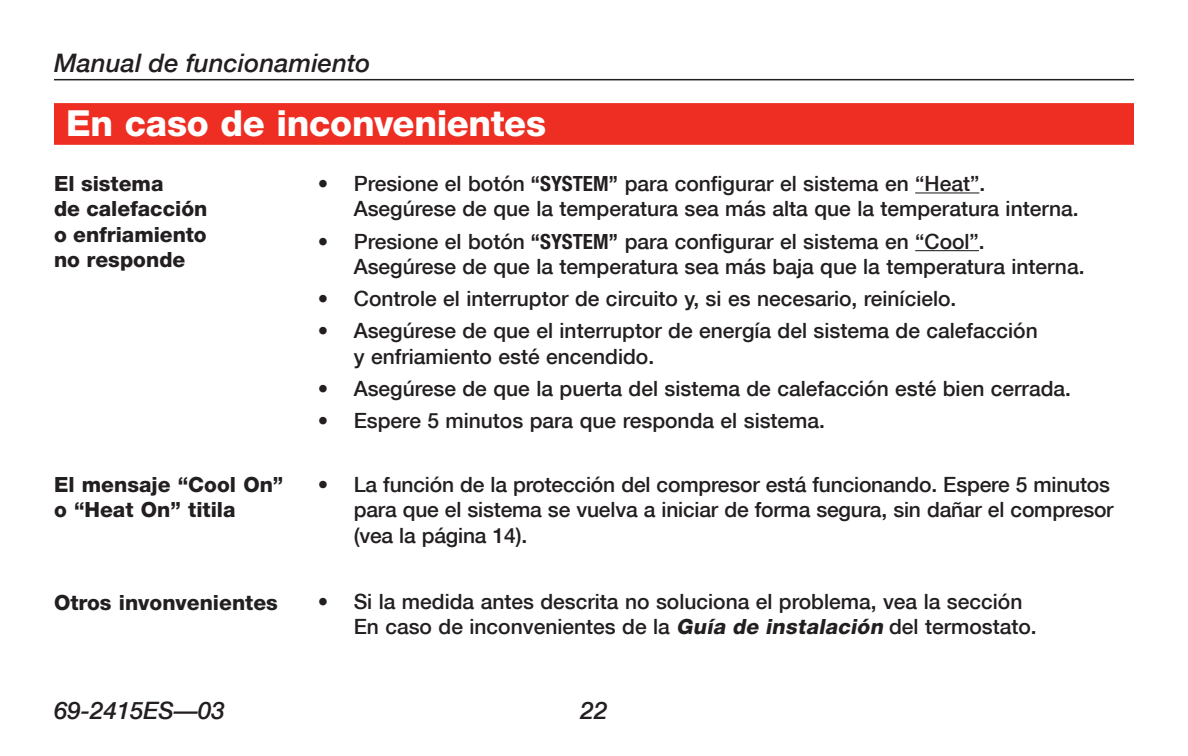
<style>
.page{position:relative;width:1188px;height:756px;background:#fff}
.page>*{position:absolute;margin:0;border:0;box-sizing:border-box;transform-origin:0 0}
.t1{font:800 36px "Helvetica Neue";letter-spacing:-.01em;color:#fff}
.t2{font:italic 500 25.5px "Helvetica Neue";letter-spacing:.005em;color:#231f20}
.t3{font:italic 500 24px "Helvetica Neue";color:#231f20}
.t4{font:500 21px/25.5px "Helvetica Neue";color:#231f20}
.t5{font:800 21px/25.5px "Helvetica Neue";color:#231f20}
.s1{font-weight:700;font-stretch:condensed}
.s2{font-weight:800}
.s3{font-weight:800;font-style:italic}
</style>
<div class="page">
<hr style="left:54px;top:79px;width:1080px;height:1px;background:#231f20">
<div style="left:54px;top:103px;width:1080px;height:42px;background:#ee2e22"></div>
<hr style="left:915px;top:192px;width:64px;height:1px;background:#231f20">
<hr style="left:915px;top:250px;width:64px;height:1px;background:#231f20">
<p class="t2" style="left:54px;top:48px;width:318px">Manual de funcionamiento</p>
<h1 class="t1" style="left:66px;top:101px;width:482px">En caso de inconvenientes</h1>
<p class="t5" style="left:54px;top:170px;width:155px">El sistema<br>de calefacción o enfriamiento no responde</p>
<p class="t4" style="left:354px;top:170px;width:727px;text-indent:-36px">• Presione el botón <span class="s1">“SYSTEM”</span> para configurar el sistema en “Heat”.<br>Asegúrese de que la temperatura sea más alta que la temperatura interna.</p>
<h1 class="t1" style="left:66px;top:101px;width:562px">Acerca de su nuevo t rmostato</h1>
<p class="t4" style="left:354px;top:228px;width:732px;text-indent:-36px">• Presione el botón <span class="s1">“SYSTEM”</span> para configurar el sistema en “Cool”.<br>Asegúrese de que la temperatura sea más baja que la temperatura interna.</p>
<p class="t4" style="left:318px;top:286px;width:640px">• Controle el interruptor de circuito y, si es necesario, reinícielo.</p>
<p class="t4" style="left:354px;top:318px;width:686px;text-indent:-36px">• Asegúrese de que el interruptor de energía del sistema de calefacción y enfriamiento esté encendido.</p>
<p class="t4" style="left:318px;top:376px;width:755px">• Asegúrese de que la puerta del sistema de calefacción esté bien cerrada.</p>
<p class="t4" style="left:318px;top:408px;width:509px">• Espere 5 minutos para que responda el sistema.</p>
<p class="t5" style="left:54px;top:472px;width:231px">El mensaje “Cool On” o “Heat On” titila</p>
<p class="t4" style="left:354px;top:471px;width:762px;text-indent:-36px"><span class="s2">•</span> La función de la protección del compresor está funcionando. Espere 5 minutos para que el sistema se vuelva a iniciar de forma segura, sin dañar el compresor (vea la página 14).</p>
<p class="t5" style="left:54px;top:590px;width:225px">Otros invonvenientes</p>
<p class="t4" style="left:354px;top:588px;width:685px;text-indent:-36px">• Si la medida antes descrita no soluciona el problema, vea la sección<br>En caso de inconvenientes de la <span class="s3">Guía de instalación</span> del termostato.</p>
<p class="t3" style="left:54px;top:696px;width:172px">69-2415ES—03</p>
<p class="t3" style="left:581px;top:696px;width:28px">22</p>
</div>
